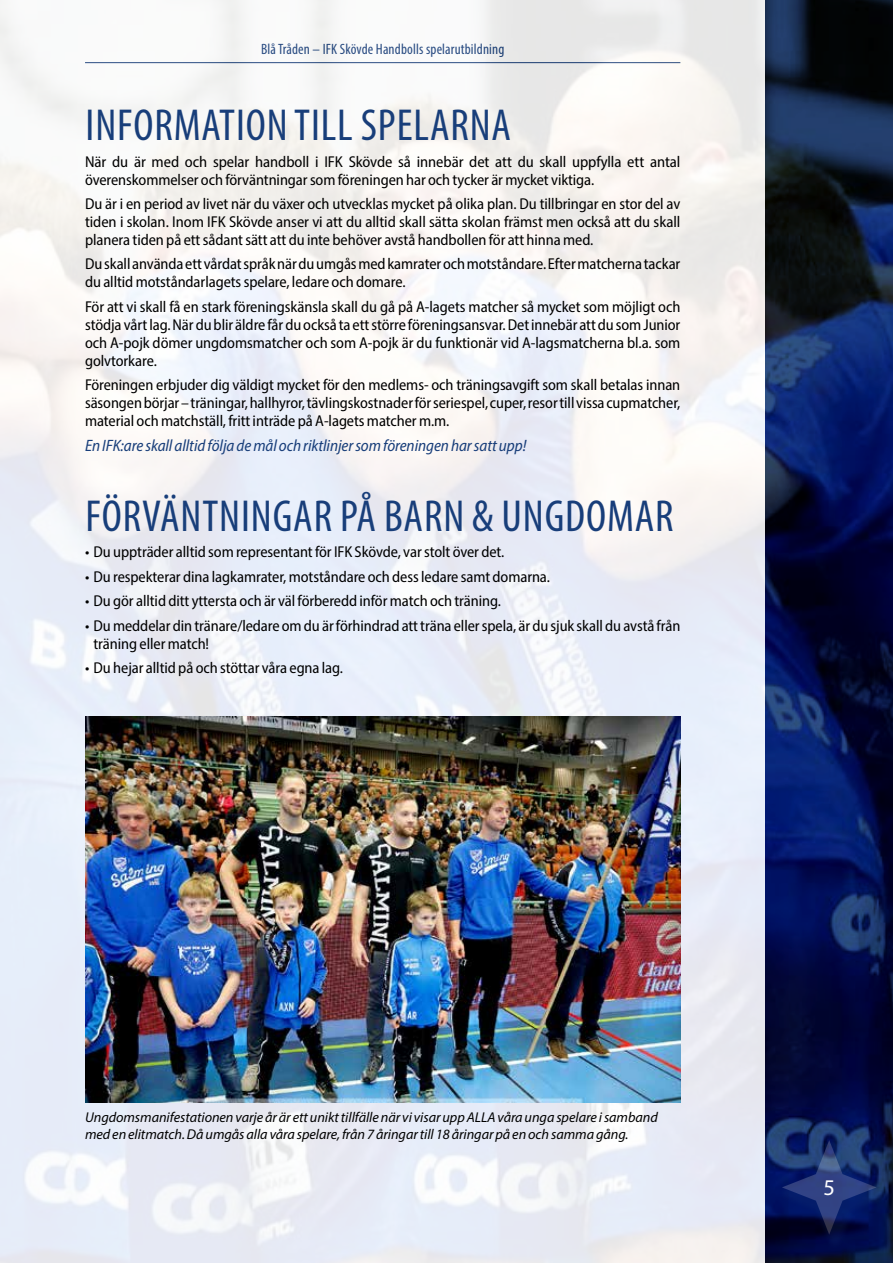
<style>
.page{position:relative;width:893px;height:1263px;background:#fff}
.page>*{position:absolute;margin:0;border:0;box-sizing:border-box;transform-origin:0 0}
.t1{font:condensed 45px "Myriad Pro";letter-spacing:.02em;color:#183e7a}
.t2{font:22.5px "Myriad Pro";color:#fff}
.t3{font:italic semi-condensed 16.5px "Myriad Pro";letter-spacing:-.005em;color:#183e7a}
.t4{font:semi-condensed 15.75px/18px "Myriad Pro";letter-spacing:-.005em;color:#000}
.t5{font:condensed 15px "Myriad Pro";letter-spacing:.01em;color:#183e7a}
.t6{font:italic 14.25px/16.5px "Myriad Pro";letter-spacing:-.005em;color:#000}
</style>
<div class="page">
<img style="left:0;top:0;width:765px;height:1263px">
<svg style="left:765px;top:0;width:128px;height:1263px;background:#081544"></svg>
<svg style="left:778px;top:1136px;width:114px;height:114px;background:#08174d"></svg>
<svg style="left:782px;top:1140px;width:94px;height:95px;background:#172a67"></svg>
<img style="left:85px;top:716px;width:595px;height:386px">
<p class="t5" style="left:261px;top:40px;width:245px">Blå Tråden – IFK Skövde Handbolls spelarutbildning</p>
<h1 class="t1" style="left:85px;top:98px;width:427px">INFORMATION TILL SPELARNA</h1>
<p class="t4" style="left:85px;top:152px;width:597px">När du är med och spelar handboll i IFK Skövde så innebär det att du skall uppfylla ett antal överenskommelser och förväntningar som föreningen har och tycker är mycket viktiga.</p>
<p class="t4" style="left:85px;top:194px;width:597px;text-align:justify">Du är i en period av livet när du växer och utvecklas mycket på olika plan. Du tillbringar en stor del av tiden i skolan. Inom IFK Skövde anser vi att du alltid skall sätta skolan främst men också att du skall planera tiden på ett sådant sätt att du inte behöver avstå handbollen för att hinna med.</p>
<p class="t4" style="left:85px;top:255px;width:597px">Du skall använda ett vårdat språk när du umgås med kamrater och motståndare. Efter matcherna tackar du alltid motståndarlagets spelare, ledare och domare.</p>
<p class="t4" style="left:85px;top:297px;width:597px;text-align:justify">För att vi skall få en stark föreningskänsla skall du gå på A-lagets matcher så mycket som möjligt och stödja vårt lag. När du blir äldre får du också ta ett större föreningsansvar. Det innebär att du som Junior och A-pojk dömer ungdomsmatcher och som A-pojk är du funktionär vid A-lagsmatcherna bl.a. som golvtorkare.</p>
<p class="t4" style="left:85px;top:376px;width:597px;text-align:justify">Föreningen erbjuder dig väldigt mycket för den medlems- och träningsavgift som skall betalas innan säsongen börjar – träningar, hallhyror, tävlingskostnader för seriespel, cuper, resor till vissa cupmatcher, material och matchställ, fritt inträde på A-lagets matcher m.m.</p>
<p class="t3" style="left:85px;top:435px;width:443px">En IFK:are skall alltid följa de mål och riktlinjer som föreningen har satt upp!</p>
<h1 class="t1" style="left:85px;top:489px;width:590px">FÖRVÄNTNINGAR PÅ BARN &amp; UNGDOMAR</h1>
<p class="t4" style="left:85px;top:543px;width:421px">• Du uppträder alltid som representant för IFK Skövde, var stolt över det.</p>
<p class="t4" style="left:85px;top:567px;width:467px">• Du respekterar dina lagkamrater, motståndare och dess ledare samt domarna.</p>
<p class="t4" style="left:85px;top:592px;width:417px">• Du gör alltid ditt yttersta och är väl förberedd inför match och träning.</p>
<p class="t4" style="left:94px;top:616px;width:588px;text-indent:-9px">• Du meddelar din tränare/ledare om du är förhindrad att träna eller spela, är du sjuk skall du avstå från träning eller match!</p>
<p class="t4" style="left:85px;top:658px;width:260px">• Du hejar alltid på och stöttar våra egna lag.</p>
<p class="t6" style="left:85px;top:1109px;width:574px">Ungdomsmanifestationen varje år är ett unikt tillfälle när vi visar upp ALLA våra unga spelare i samband med en elitmatch. Då umgås alla våra spelare, från 7 åringar till 18 åringar på en och samma gång.</p>
<h2 class="t2" style="left:823px;top:1173px;width:13px">5</h2>
</div>
